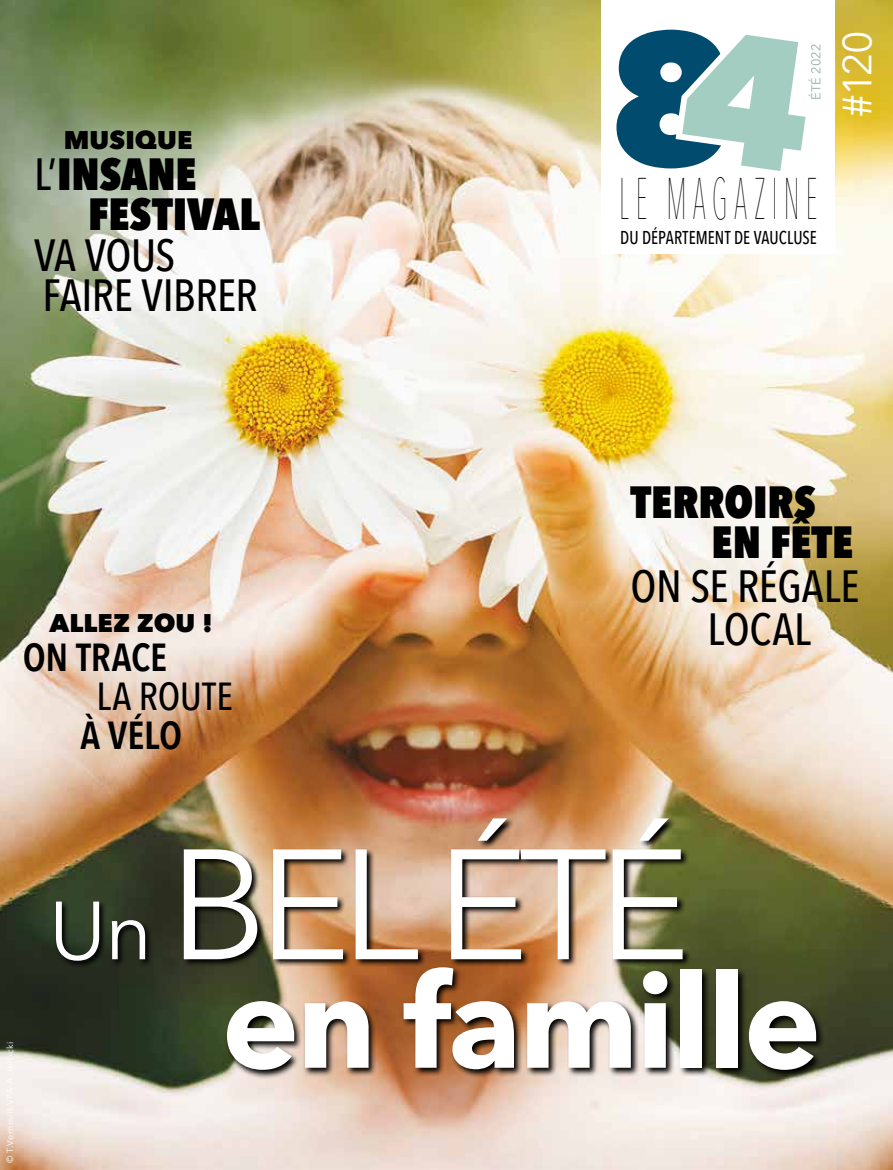
<style>
.page{position:relative;width:893px;height:1170px;background:#fff}
.page>*{position:absolute;margin:0;border:0;box-sizing:border-box;transform-origin:0 0}
.t1{font:800 185.4px "Avenir Next";color:#014c6e}
.t2{font:155.1px "Avenir Next";letter-spacing:-.06em;color:#fff}
.t3{font:700 129.6px "Avenir Next";letter-spacing:-.02em;color:#fff}
.t4{font:200 58.5px "Avenir Next Condensed";letter-spacing:.225em;color:#000;scale:.51 1}
.t5{font:500 45px/40.5px "Avenir Next Condensed";letter-spacing:-.01em;color:#000}
.t6{font:800 45px/40.5px "Avenir Next Condensed";letter-spacing:-.005em;color:#000}
.t7{font:40.65px "Avenir Next";color:#fff}
.t8{font:600 39px "Avenir Next Condensed";letter-spacing:-.005em;color:#000}
.t9{font:500 39px "Avenir Next Condensed";letter-spacing:.005em;color:#000}
.t10{font:800 25.5px "Avenir Next";letter-spacing:.005em;color:#000}
.t11{font:500 18.6px "Avenir Next Condensed";color:#000;scale:.89 1}
.t12{font:12.9px "Avenir Next";letter-spacing:.01em;color:#99aea8}
.s1{font-weight:500}
.s2{font-size:81.45px}
</style>
<div class="page">
<img style="left:0;top:0;width:893px;height:1169px">
<img style="left:54px;top:817px;width:637px;height:151px">
<img style="left:225px;top:965px;width:600px;height:113px">
<div style="left:601px;top:0;width:234px;height:253px;background:#fff"></div>
<p class="t10" style="left:64px;top:124px;width:130px">MUSIQUE</p>
<p class="t6" style="left:88px;top:153px;width:174px;text-indent:-54px"><span class="s1">L’</span>INSANE<br>FESTIVAL</p>
<p class="t5" style="left:34px;top:234px;width:225px">VA VOUS<br>FAIRE VIBRER</p>
<p class="t10" style="left:50px;top:607px;width:165px">ALLEZ ZOU !</p>
<p class="t8" style="left:23px;top:623px;width:146px">ON TRACE</p>
<p class="t9" style="left:96px;top:672px;width:138px">LA ROUTE</p>
<p class="t8" style="left:81px;top:701px;width:103px">À VÉLO</p>
<h1 class="t1" style="left:606px;top:-15px;width:131px">8</h1>
<p class="t7" style="left:823px;top:117px;width:89px;rotate:-90deg">#120</p>
<h3 class="t4" style="left:619px;top:164px;width:390px">LE MAGAZINE</h3>
<p class="t11" style="left:620px;top:226px;width:222px">DU DÉPARTEMENT DE VAUCLUSE</p>
<p class="t12" style="left:805px;top:100px;width:58px;rotate:-90deg">ÉTÉ 2022</p>
<p class="t6" style="left:712px;top:481px;width:143px;text-indent:-81px">TERROIRS<br>EN FÊTE</p>
<p class="t5" style="left:707px;top:564px;width:154px;line-height:43.3px;text-indent:-77px">ON SE RÉGALE<br>LOCAL</p>
<h2 class="t2" style="left:49px;top:774px;width:643px"><span class="s2">Un</span> BEL ÉTÉ</h2>
<h3 class="t3" style="left:222px;top:910px;width:601px">en famille</h3>
</div>
